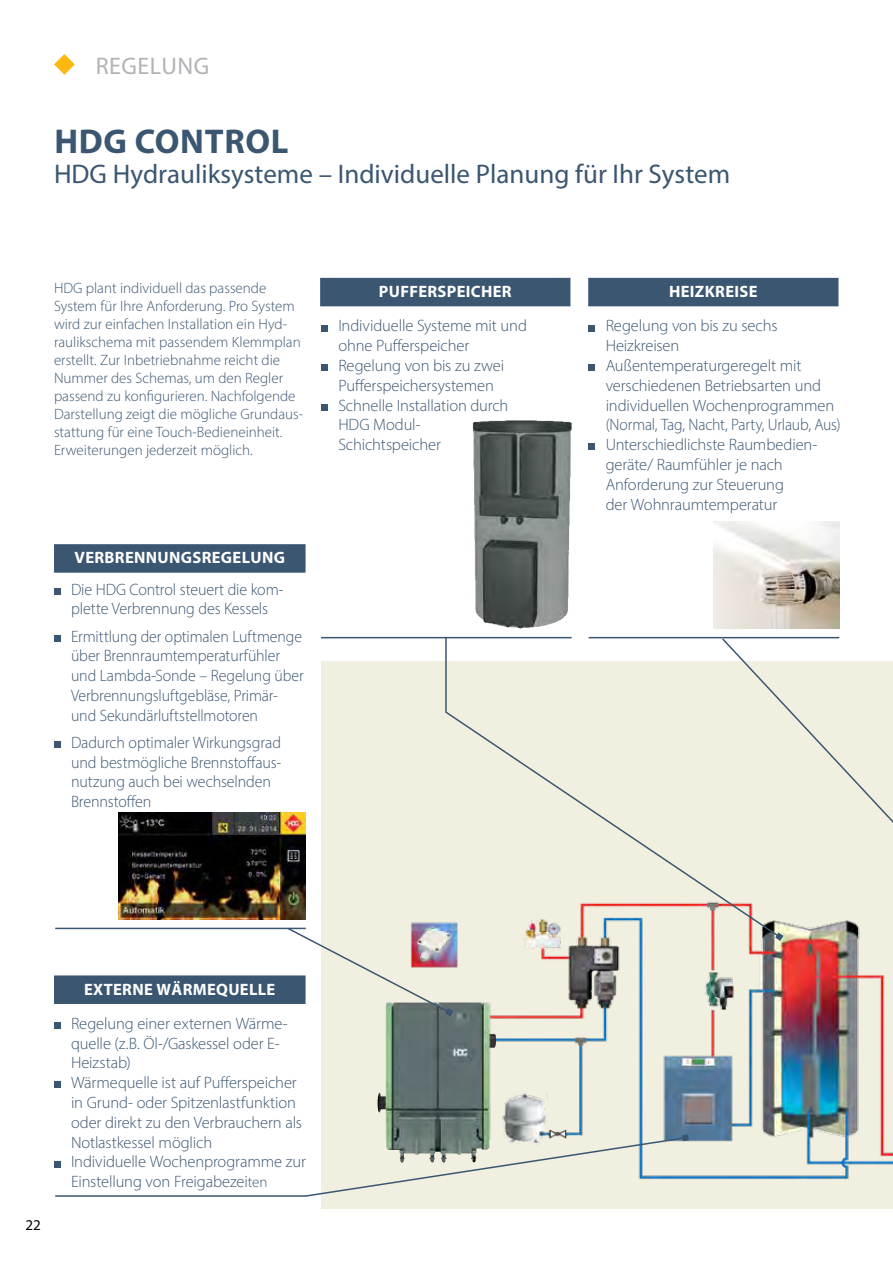
<style>
.page{position:relative;width:893px;height:1263px;background:#fff}
.page>*{position:absolute;margin:0;border:0;box-sizing:border-box;transform-origin:0 0}
.t1{font:700 34.5px "Myriad Pro";letter-spacing:.02em;color:#3b5671}
.t2{font:27px "Myriad Pro";color:#3b5671}
.t3{font:24px "Myriad Pro";letter-spacing:.02em;color:#b1b3b6}
.t4{font:300 16.5px/19.8px "Myriad Pro";letter-spacing:-.01em;color:#3b5671}
.t5{font:300 16.5px/19.8px "Myriad Pro";letter-spacing:-.01em;color:#3b5671;scale:.96 1}
.t6{font:700 16.5px "Myriad Pro";letter-spacing:.02em;color:#fff}
.t7{font:300 15px/18px "Myriad Pro";color:#3b5671}
.t8{font:15px "Myriad Pro";color:#000}
.s1{font-size:15px}
</style>
<div class="page">
<img style="left:713px;top:522px;width:126px;height:106px">
<svg style="left:589px;top:325px;width:6px;height:6px"></svg>
<div style="left:589px;top:364px;width:6px;height:7px;background:#3b5671"></div>
<svg style="left:589px;top:444px;width:6px;height:6px"></svg>
<div style="left:321px;top:662px;width:572px;height:547px;background:#f1efdf"></div>
<img style="left:381px;top:661px;width:512px;height:519px">
<img style="left:378px;top:1002px;width:118px;height:132px">
<svg style="left:444px;top:636px;width:337px;height:303px"></svg>
<svg style="left:775px;top:932px;width:8px;height:9px"></svg>
<hr style="left:321px;top:637px;width:251px;height:1px;background:#3b5671">
<hr style="left:589px;top:637px;width:250px;height:1px;background:#3b5671">
<hr style="left:55px;top:928px;width:251px;height:1px;background:#3b5671">
<hr style="left:55px;top:1195px;width:251px;height:2px;background:#3b5671">
<img style="left:118px;top:813px;width:188px;height:106px">
<svg style="left:286px;top:926px;width:167px;height:90px"></svg>
<div style="left:321px;top:325px;width:7px;height:6px;background:#3b5671"></div>
<div style="left:321px;top:364px;width:7px;height:7px;background:#3b5671"></div>
<div style="left:321px;top:404px;width:7px;height:6px;background:#3b5671"></div>
<div style="left:54px;top:588px;width:6px;height:7px;background:#3b5671"></div>
<svg style="left:54px;top:635px;width:6px;height:6px"></svg>
<div style="left:54px;top:741px;width:6px;height:7px;background:#3b5671"></div>
<div style="left:54px;top:1022px;width:6px;height:7px;background:#3b5671"></div>
<svg style="left:54px;top:1082px;width:6px;height:6px"></svg>
<svg style="left:54px;top:1161px;width:6px;height:6px"></svg>
<svg style="left:304px;top:1134px;width:385px;height:63px"></svg>
<svg style="left:721px;top:637px;width:172px;height:253px"></svg>
<div style="left:54px;top:544px;width:252px;height:29px;background:#3b5671"></div>
<div style="left:320px;top:278px;width:250px;height:28px;background:#3b5671"></div>
<div style="left:588px;top:278px;width:250px;height:28px;background:#3b5671"></div>
<div style="left:54px;top:975px;width:252px;height:29px;background:#3b5671"></div>
<img style="left:473px;top:420px;width:99px;height:208px">
<svg style="left:54px;top:54px;width:21px;height:21px"></svg>
<h3 class="t3" style="left:96px;top:51px;width:115px">REGELUNG</h3>
<h1 class="t1" style="left:54px;top:119px;width:236px">HDG CONTROL</h1>
<h2 class="t2" style="left:54px;top:158px;width:678px">HDG Hydrauliksysteme – Individuelle Planung für Ihr System</h2>
<p class="t7" style="left:54px;top:278px;width:251px">HDG plant individuell das passende System für Ihre Anforderung. Pro System wird zur einfachen Installation ein Hyd&shy;raulikschema mit passendem Klemmplan erstellt. Zur Inbetriebnahme reicht die Nummer des Schemas, um den Regler passend zu konfigurieren. Nachfolgende Darstellung zeigt die mögliche Grundaus&shy;stattung für eine Touch-Bedieneinheit.<br>Erweiterungen jederzeit möglich.</p>
<p class="t6" style="left:75px;top:547px;width:212px">VERBRENNUNGSREGELUNG</p>
<p class="t4" style="left:71px;top:579px;width:214px">Die HDG Control steuert die kom&shy;plette Verbrennung des Kessels</p>
<p class="t5" style="left:71px;top:626px;width:244px">Ermittlung der optimalen Luftmenge über Brennraumtemperaturfühler und Lambda-Sonde – Regelung über Verbrennungsluftgebläse, Primär&shy;und Sekundärluftstellmotoren</p>
<p class="t4" style="left:71px;top:732px;width:212px">Dadurch optimaler Wirkungsgrad und bestmögliche Brennstoffaus&shy;nutzung auch bei wechselnden<br>Brennstoffen</p>
<p class="t6" style="left:379px;top:281px;width:134px">PUFFERSPEICHER</p>
<p class="t6" style="left:669px;top:281px;width:90px">HEIZKREISE</p>
<p class="t4" style="left:338px;top:316px;width:190px">Individuelle Systeme mit und ohne Pufferspeicher<br>Regelung von bis zu zwei<br>Pufferspeichersystemen<br>Schnelle Installation durch<br>HDG Modul-<br>Schichtspeicher</p>
<p class="t4" style="left:606px;top:316px;width:236px">Regelung von bis zu sechs<br>Heizkreisen<br>Außentemperaturgeregelt mit verschiedenen Betriebsarten und individuellen Wochenprogrammen (Normal, Tag, Nacht, Party, Urlaub, Aus)<br>Unterschiedlichste Raumbedien&shy;geräte/ Raumfühler je nach<br>Anforderung zur Steuerung<br>der Wohnraumtemperatur</p>
<p class="t8" style="left:26px;top:1215px;width:17px">22</p>
<p class="t6" style="left:84px;top:978px;width:193px">EXTERNE WÄRMEQUELLE</p>
<p class="t4" style="left:71px;top:1013px;width:236px">Regelung einer externen Wärme&shy;quelle (z.B. Öl-/Gaskessel oder E-<br>Heizstab)<br>Wärmequelle ist auf Pufferspeicher in Grund- oder Spitzenlastfunktion oder direkt zu den Verbrauchern als<br>Notlastkessel möglich<br>Individuelle Wochenprogramme zur<br>Einstellung von Freigabezei<span class="s1">ten</span></p>
</div>
